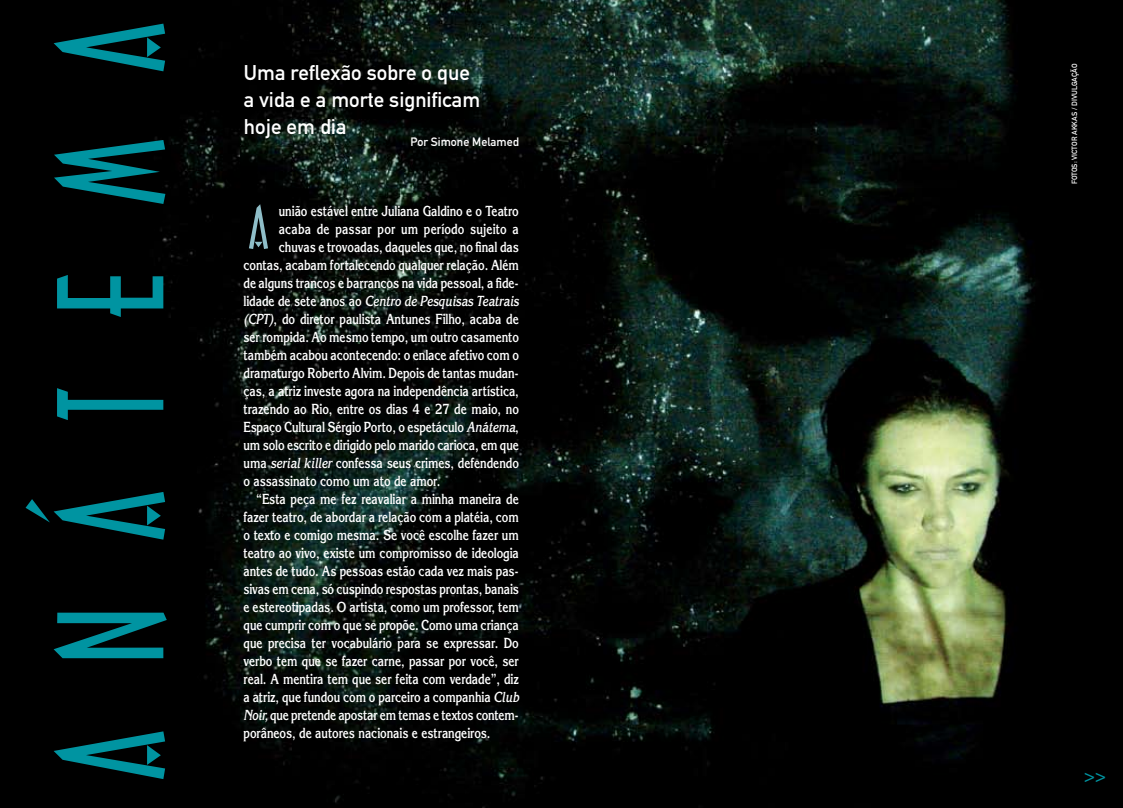
<style>
.page{position:relative;width:1123px;height:808px;background:#fff}
.page>*{position:absolute;margin:0;border:0;box-sizing:border-box;transform-origin:0 0}
.t1{font:138px "Arquitectura";letter-spacing:.475em;color:#0094a1}
.t2{font:55.5px "Arquitectura";color:#8fbec8}
.t3{font:21px/27px "DIN Mittelschrift";color:#fff}
.t4{font:18px "DIN Mittelschrift";color:#0094a1}
.t5{font:700 14.25px/18px "Korinna";letter-spacing:-.01em;color:#fff;text-align:justify;scale:.8 1}
.t6{font:12px "DIN Mittelschrift";color:#fff}
.t7{font:7.5px "DIN Mittelschrift";color:#fff}
.s1{font-style:italic}
</style>
<div class="page">
<img style="left:0;top:0;width:1123px;height:808px">
<h1 class="t1" style="left:26px;top:781px;width:760px;rotate:-90deg">ANÁTEMA</h1>
<h3 class="t3" style="left:244px;top:59px;width:238px">Uma reflexão sobre o que a vida e a morte significam hoje em dia</h3>
<p class="t6" style="left:410px;top:135px;width:110px">Por Simone Melamed</p>
<h2 class="t2" style="left:248px;top:193px;width:22px">A</h2>
<p class="t5" style="left:279px;top:201px;width:302px">união estável entre Juliana Galdino e o Teatro acaba de passar por um período sujeito a</p>
<p class="t5" style="left:243px;top:237px;width:346px;text-indent:35px">chuvas e trovoadas, daqueles que, no final das contas, acabam fortalecendo qualquer relação. Além de alguns trancos e barrancos na vida pessoal, a fide&shy;lidade de sete anos ao <span class="s1">Centro de Pes-quisas Teatrais (CPT)</span>, do diretor paulista Antunes Filho, acaba de ser rompida. Ao mesmo tempo, um outro casamento também acabou acontecendo: o enlace afetivo com o dramaturgo Roberto Alvim. Depois de tantas mudan&shy;ças, a atriz investe agora na independência artística, trazendo ao Rio, entre os dias 4 e 27 de maio, no Espaço Cultural Sérgio Porto, o espetáculo <span class="s1">Anátema</span>, um solo escrito e dirigido pelo marido carioca, em que uma <span class="s1">serial killer</span> confessa seus crimes, defendendo o assassinato como um ato de amor.</p>
<p class="t5" style="left:243px;top:489px;width:346px;text-indent:13px">“Esta peça me fez reavaliar a minha maneira de fazer teatro, de abordar a relação com a platéia, com o texto e comigo mesma. Se você escolhe fazer um teatro ao vivo, existe um compromisso de ideologia antes de tudo. As pessoas estão cada vez mais pas&shy;sivas em cena, só cuspindo respostas prontas, banais e estereotipadas. O artista, como um professor, tem que cumprir com o que se propõe. Como uma criança que precisa ter vocabulário para se expressar. Do verbo tem que se fazer carne, passar por você, ser real. A mentira tem que ser feita com verdade”, diz a atriz, que fundou com o parceiro a companhia <span class="s1">Club Noir,</span> que pretende apostar em temas e textos contem&shy;porâneos, de autores nacionais e estrangeiros.</p>
<p class="t7" style="left:1070px;top:184px;width:122px;rotate:-90deg">fotos: VICTOR AKKAS / divulgação</p>
<p class="t4" style="left:1084px;top:765px;width:23px">&gt;&gt;</p>
</div>
